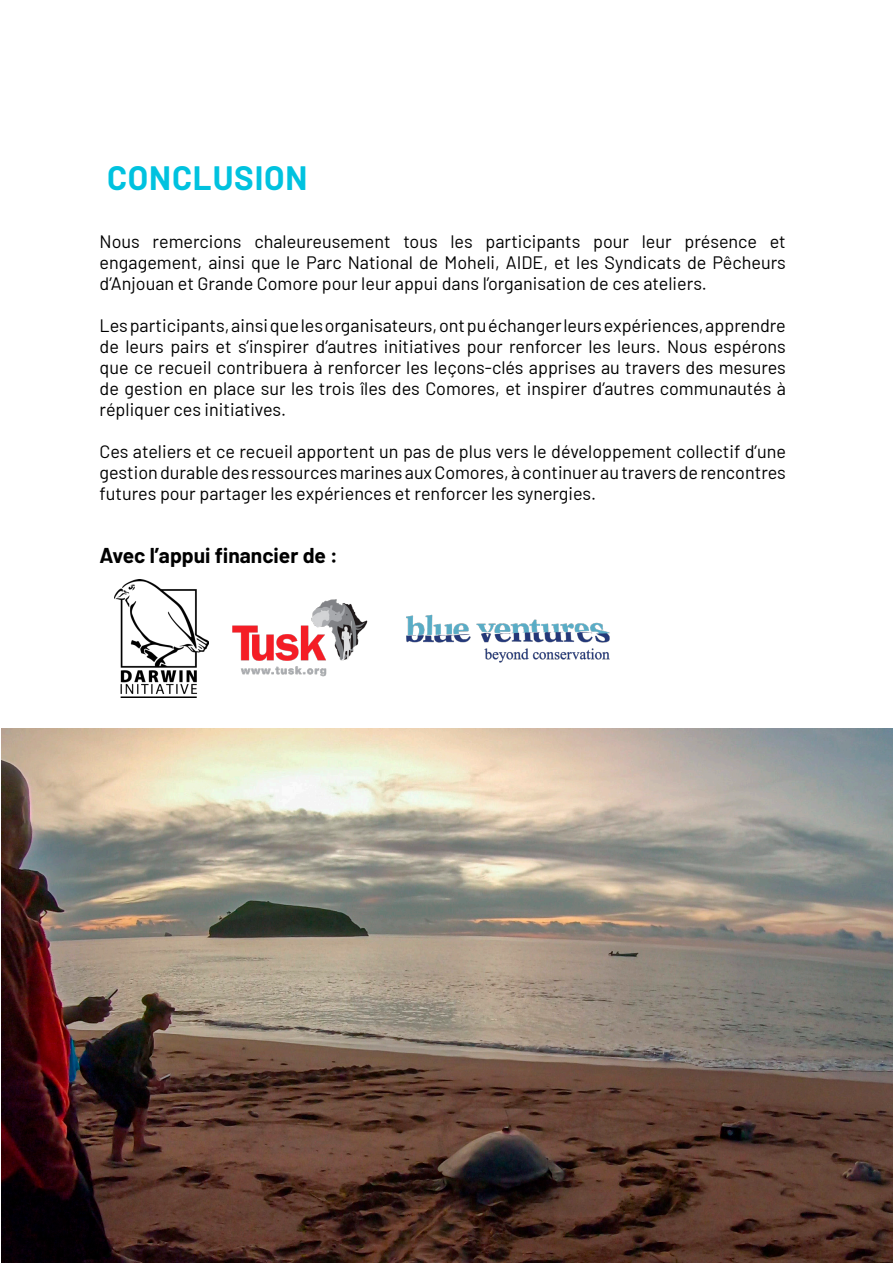
<style>
.page{position:relative;width:893px;height:1263px;background:#fff}
.page>*{position:absolute;margin:0;border:0;box-sizing:border-box;transform-origin:0 0}
.t1{font:700 33px "Barlow";letter-spacing:.025em;color:#00c2df}
.t2{font:700 21px "Barlow";color:#000}
.t3{font:18px/21px "Barlow";color:#000;text-align:justify}
</style>
<div class="page">
<img style="left:2px;top:729px;width:891px;height:534px">
<img style="left:115px;top:579px;width:93px;height:119px">
<img style="left:232px;top:599px;width:136px;height:78px">
<img style="left:406px;top:614px;width:204px;height:49px">
<h1 class="t1" style="left:107px;top:154px;width:202px">CONCLUSION</h1>
<p class="t3" style="left:100px;top:230px;width:688px">Nous remercions chaleureusement tous les participants pour leur présence et engagement, ainsi que le Parc National de Moheli, AIDE, et les Syndicats de Pêcheurs d’Anjouan et Grande Comore pour leur appui dans l’organisation de ces ateliers.</p>
<p class="t3" style="left:100px;top:314px;width:688px">Les participants, ainsi que les organisateurs, ont pu échanger leurs expériences, apprendre de leurs pairs et s’inspirer d’autres initiatives pour renforcer les leurs. Nous espérons que ce recueil contribuera à renforcer les leçons-clés apprises au travers des mesures de gestion en place sur les trois îles des Comores, et inspirer d’autres communautés à répliquer ces initiatives.</p>
<p class="t3" style="left:100px;top:440px;width:688px">Ces ateliers et ce recueil apportent un pas de plus vers le développement collectif d’une gestion durable des ressources marines aux Comores, à continuer au travers de rencontres futures pour partager les expériences et renforcer les synergies.</p>
<p class="t2" style="left:100px;top:540px;width:240px">Avec l’appui financier de :</p>
</div>
